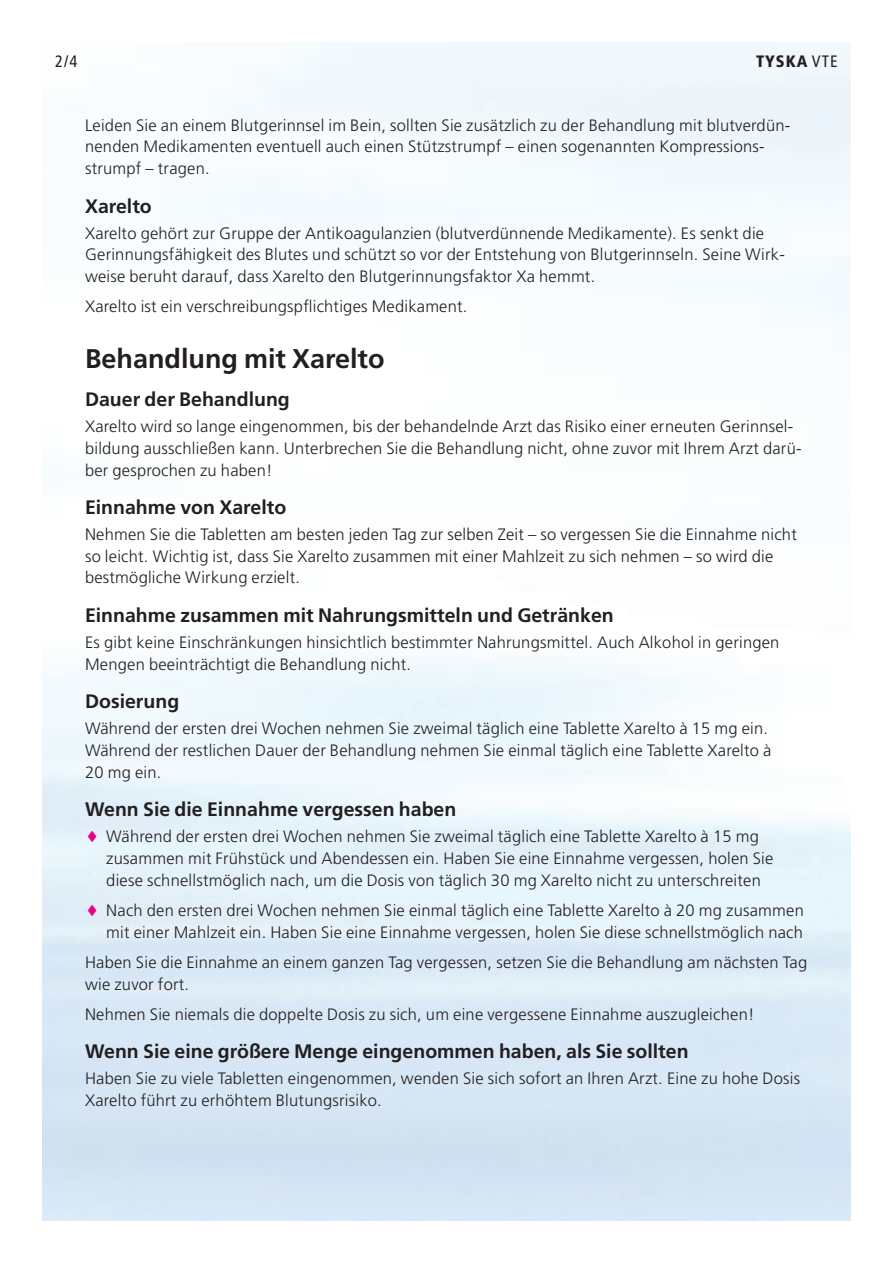
<style>
.page{position:relative;width:893px;height:1263px;background:#fff}
.page>*{position:absolute;margin:0;border:0;box-sizing:border-box;transform-origin:0 0}
.t1{font:700 27px "Frutiger LT Pro";color:#231f20}
.t2{font:700 19.5px "Frutiger LT Pro";color:#231f20}
.t3{font:300 16.5px/21.8px "Frutiger LT Pro";letter-spacing:.015em;color:#231f20}
.t4{font:900 condensed 16.5px "Frutiger LT Pro";color:#231f20}
.t5{font:condensed 16.5px "Frutiger LT Pro";color:#231f20}
.s1{font-weight:400}
.s2{color:#e80289}
</style>
<div class="page">
<p class="t5" style="left:55px;top:51px;width:24px">2/4</p>
<p class="t4" style="left:756px;top:51px;width:83px">Tyska <span class="s1">VTE</span></p>
<p class="t3" style="left:85px;top:114px;width:707px">Leiden Sie an einem Blutgerinnsel im Bein, sollten Sie zusätzlich zu der Behandlung mit blutverdün&shy;nenden Medikamenten eventuell auch einen Stützstrumpf – einen sogenannten Kompressions&shy;strumpf – tragen.</p>
<p class="t2" style="left:85px;top:194px;width:68px">Xarelto</p>
<p class="t3" style="left:85px;top:222px;width:701px">Xarelto gehört zur Gruppe der Antikoagulanzien (blutverdünnende Medikamente). Es senkt die<br>Gerinnungsfähigkeit des Blutes und schützt so vor der Entstehung von Blutgerinnseln. Seine Wirk&shy;weise beruht darauf, dass Xarelto den Blutgerinnungsfaktor Xa hemmt.</p>
<p class="t3" style="left:85px;top:296px;width:384px">Xarelto ist ein verschreibungspflichtiges Medikament.</p>
<h1 class="t1" style="left:85px;top:342px;width:301px">Behandlung mit Xarelto</h1>
<p class="t2" style="left:85px;top:388px;width:206px">Dauer der Behandlung</p>
<p class="t3" style="left:85px;top:415px;width:718px">Xarelto wird so lange eingenommen, bis der behandelnde Arzt das Risiko einer erneuten Gerinnsel&shy;bildung ausschließen kann. Unterbrechen Sie die Behandlung nicht, ohne zuvor mit Ihrem Arzt darü&shy;ber gesprochen zu haben!</p>
<p class="t2" style="left:85px;top:496px;width:203px">Einnahme von Xarelto</p>
<p class="t3" style="left:85px;top:523px;width:713px">Nehmen Sie die Tabletten am besten jeden Tag zur selben Zeit – so vergessen Sie die Einnahme nicht so leicht. Wichtig ist, dass Sie Xarelto zusammen mit einer Mahlzeit zu sich nehmen – so wird die bestmögliche Wirkung erzielt.</p>
<p class="t2" style="left:85px;top:604px;width:530px">Einnahme zusammen mit Nahrungsmitteln und Getränken</p>
<p class="t3" style="left:85px;top:631px;width:696px">Es gibt keine Einschränkungen hinsichtlich bestimmter Nahrungsmittel. Auch Alkohol in geringen<br>Mengen beeinträchtigt die Behandlung nicht.</p>
<p class="t2" style="left:85px;top:690px;width:96px">Dosierung</p>
<p class="t3" style="left:85px;top:718px;width:688px">Während der ersten drei Wochen nehmen Sie zweimal täglich eine Tablette Xarelto à 15 mg ein.<br>Während der restlichen Dauer der Behandlung nehmen Sie einmal täglich eine Tablette Xarelto à<br>20 mg ein.</p>
<p class="t2" style="left:85px;top:798px;width:373px">Wenn Sie die Einnahme vergessen haben</p>
<p class="t3" style="left:106px;top:826px;width:669px;text-indent:-21px"><span class="s2">♦</span> Während der ersten drei Wochen nehmen Sie zweimal täglich eine Tablette Xarelto à 15 mg zusammen mit Frühstück und Abendessen ein. Haben Sie eine Einnahme vergessen, holen Sie diese schnellstmöglich nach, um die Dosis von täglich 30 mg Xarelto nicht zu unterschreiten</p>
<p class="t3" style="left:85px;top:899px;width:720px;text-align:right"><span class="s2">♦</span> Nach den ersten drei Wochen nehmen Sie einmal täglich eine Tablette Xarelto à 20 mg zusammen mit einer Mahlzeit ein. Haben Sie eine Einnahme vergessen, holen Sie diese schnellstmöglich nach</p>
<p class="t3" style="left:85px;top:951px;width:724px">Haben Sie die Einnahme an einem ganzen Tag vergessen, setzen Sie die Behandlung am nächsten Tag wie zuvor fort.</p>
<p class="t3" style="left:85px;top:1003px;width:671px">Nehmen Sie niemals die doppelte Dosis zu sich, um eine vergessene Einnahme auszugleichen!</p>
<p class="t2" style="left:85px;top:1040px;width:605px">Wenn Sie eine größere Menge eingenommen haben, als Sie sollten</p>
<p class="t3" style="left:85px;top:1068px;width:717px">Haben Sie zu viele Tabletten eingenommen, wenden Sie sich sofort an Ihren Arzt. Eine zu hohe Dosis<br>Xarelto führt zu erhöhtem Blutungsrisiko.</p>
</div>
